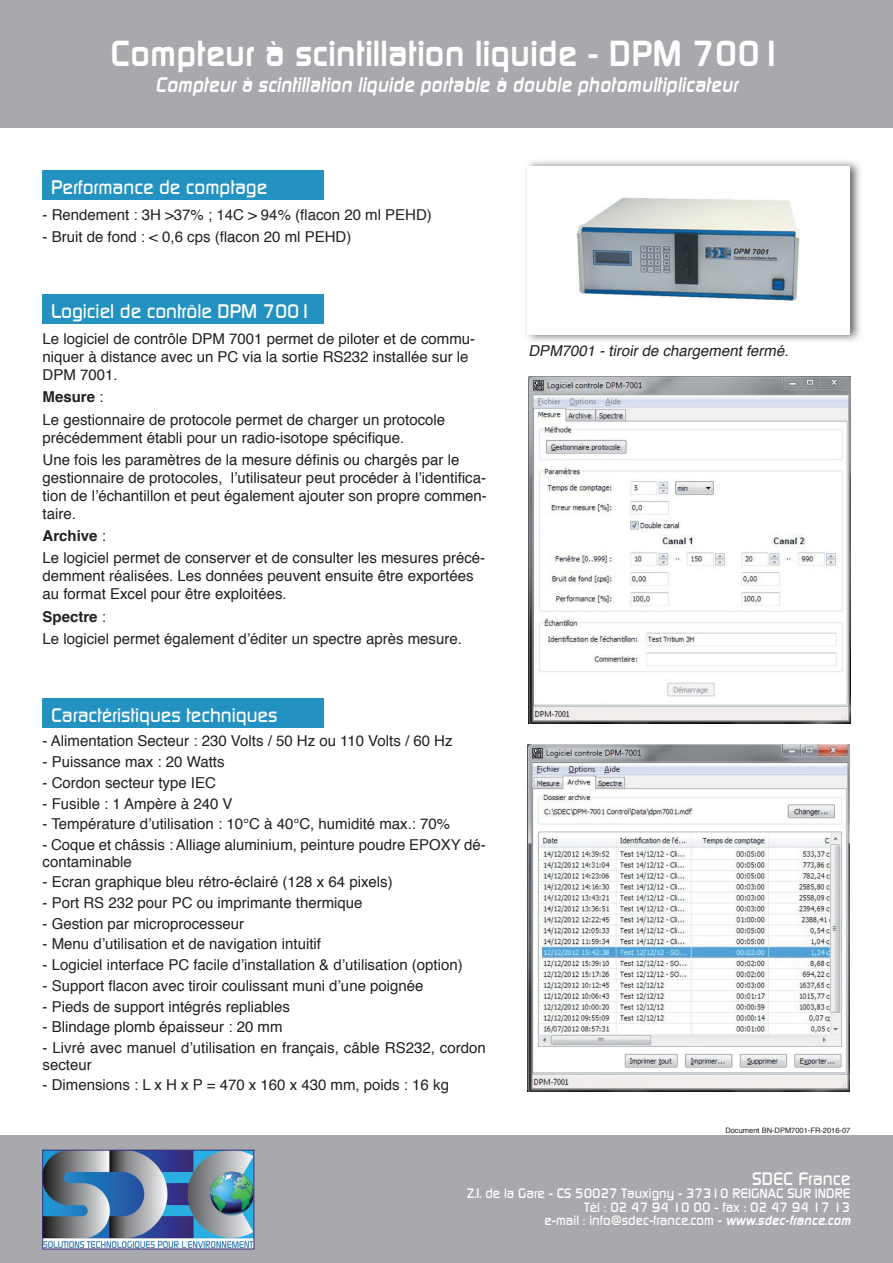
<style>
.page{position:relative;width:893px;height:1263px;background:#fff}
.page>*{position:absolute;margin:0;border:0;box-sizing:border-box;transform-origin:0 0}
.t1{font:700 36px "Modaerne";color:#fff}
.t2{font:italic 700 21px "Modaerne";color:#fff;scale:.95 1}
.t3{font:19.5px "Modaerne";color:#fff}
.t4{font:18px "Modaerne";color:#fff}
.t5{font:15px/18px "Helvetica";color:#231f20}
.t6{font:italic 15px "Helvetica";color:#231f20}
.t7{font:13.5px/13.5px "Modaerne";color:#fff;text-align:right}
.t8{font:7.5px "Helvetica";color:#231f20}
.s1{font-weight:700}
.s2{font-weight:700;font-style:italic}
</style>
<div class="page">
<div style="left:0;top:0;width:893px;height:128px;background:#a8a9ad"></div>
<div style="left:0;top:1135px;width:893px;height:128px;background:#a8a9ad"></div>
<img style="left:45px;top:1152px;width:207px;height:95px">
<div style="left:43px;top:1150px;width:211px;height:99px;border:1px solid #392d78"></div>
<img style="left:526px;top:161px;width:334px;height:180px">
<img style="left:528px;top:167px;width:322px;height:167px">
<img style="left:528px;top:377px;width:322px;height:347px">
<img style="left:528px;top:744px;width:322px;height:347px">
<div style="left:43px;top:170px;width:281px;height:30px;background:#2492c1"></div>
<div style="left:43px;top:294px;width:281px;height:30px;background:#2492c1"></div>
<div style="left:43px;top:698px;width:281px;height:30px;background:#2492c1"></div>
<h1 class="t1" style="left:110px;top:34px;width:674px">Compteur à scintillation liquide - DPM 7001</h1>
<h2 class="t2" style="left:155px;top:73px;width:618px">Compteur à scintillation liquide portable à double photomultiplicateur</h2>
<h3 class="t3" style="left:51px;top:176px;width:218px">Performance de comptage</h3>
<p class="t5" style="left:43px;top:206px;width:391px">- Rendement : 3H &gt;37% ; 14C &gt; 94% (flacon 20 ml PEHD)</p>
<p class="t5" style="left:43px;top:228px;width:310px">- Bruit de fond : &lt; 0,6 cps (flacon 20 ml PEHD)</p>
<h3 class="t3" style="left:51px;top:301px;width:262px">Logiciel de contrôle DPM 7001</h3>
<p class="t5" style="left:43px;top:330px;width:434px">Le logiciel de contrôle DPM 7001 permet de piloter et de commu&shy;niquer à distance avec un PC via la sortie RS232 installée sur le<br>DPM 7001.</p>
<p class="t5" style="left:43px;top:386px;width:404px;line-height:22.2px"><span class="s1">Mesure</span> :<br>Le gestionnaire de protocole permet de charger un protocole</p>
<p class="t5" style="left:43px;top:427px;width:418px;line-height:22.2px">précédemment établi pour un radio-isotope spécifique.<br>Une fois les paramètres de la mesure définis ou chargés par le</p>
<p class="t5" style="left:43px;top:469px;width:446px;text-align:justify">gestionnaire de protocoles, l’utilisateur peut procéder à l’identifica&shy;tion de l’échantillon et peut également ajouter son propre commen&shy;taire.</p>
<p class="t5" style="left:43px;top:525px;width:444px;line-height:22.2px"><span class="s1">Archive</span> :<br>Le logiciel permet de conserver et de consulter les mesures précé-</p>
<p class="t5" style="left:43px;top:568px;width:433px">demment réalisées. Les données peuvent ensuite être exportées au format Excel pour être exploitées.</p>
<p class="t5" style="left:43px;top:606px;width:421px;line-height:22.2px"><span class="s1">Spectre</span> :<br>Le logiciel permet également d’éditer un spectre après mesure.</p>
<h3 class="t3" style="left:51px;top:704px;width:228px">Caractéristiques techniques</h3>
<p class="t5" style="left:43px;top:732px;width:411px">- Alimentation Secteur : 230 Volts / 50 Hz ou 110 Volts / 60 Hz</p>
<p class="t5" style="left:43px;top:753px;width:184px">- Puissance max : 20 Watts</p>
<p class="t5" style="left:43px;top:774px;width:175px">- Cordon secteur type IEC</p>
<p class="t5" style="left:43px;top:795px;width:192px">- Fusible : 1 Ampère à 240 V</p>
<p class="t5" style="left:43px;top:815px;width:409px">- Température d’utilisation : 10°C à 40°C, humidité max.: 70%</p>
<p class="t5" style="left:43px;top:837px;width:445px;line-height:16.5px">- Coque et châssis : Alliage aluminium, peinture poudre EPOXY dé&shy;contaminable</p>
<p class="t5" style="left:43px;top:873px;width:352px">- Ecran graphique bleu rétro-éclairé (128 x 64 pixels)</p>
<p class="t5" style="left:43px;top:894px;width:322px">- Port RS 232 pour PC ou imprimante thermique</p>
<p class="t5" style="left:43px;top:915px;width:203px">- Gestion par microprocesseur</p>
<p class="t5" style="left:43px;top:936px;width:280px">- Menu d’utilisation et de navigation intuitif</p>
<p class="t5" style="left:43px;top:956px;width:422px">- Logiciel interface PC facile d’installation &amp; d’utilisation (option)</p>
<p class="t5" style="left:43px;top:977px;width:383px">- Support flacon avec tiroir coulissant muni d’une poignée</p>
<p class="t5" style="left:43px;top:998px;width:249px">- Pieds de support intégrés repliables</p>
<p class="t5" style="left:43px;top:1019px;width:242px">- Blindage plomb épaisseur : 20 mm</p>
<p class="t5" style="left:43px;top:1040px;width:445px;line-height:16.5px">- Livré avec manuel d’utilisation en français, câble RS232, cordon secteur</p>
<p class="t5" style="left:43px;top:1077px;width:408px">- Dimensions : L x H x P = 470 x 160 x 430 mm, poids : 16 kg</p>
<p class="t6" style="left:528px;top:339px;width:266px">DPM7001 -tiroirde chargementfermé.</p>
<p class="t8" style="left:725px;top:1124px;width:127px">Document BN-DPM7001-FR-2016-07</p>
<p class="t4" style="left:752px;top:1168px;width:100px">SDEC France</p>
<p class="t7" style="left:467px;top:1186px;width:387px">Z.I. de la Gare - CS 50027 Tauxigny - 37310 REIGNAC SUR INDRE<br>Tél : 02 47 94 10 00 - fax : 02 47 94 17 13<br>e-mail : info@sdec-france.com - <span class="s2">www.sdec-france.com</span></p>
</div>
